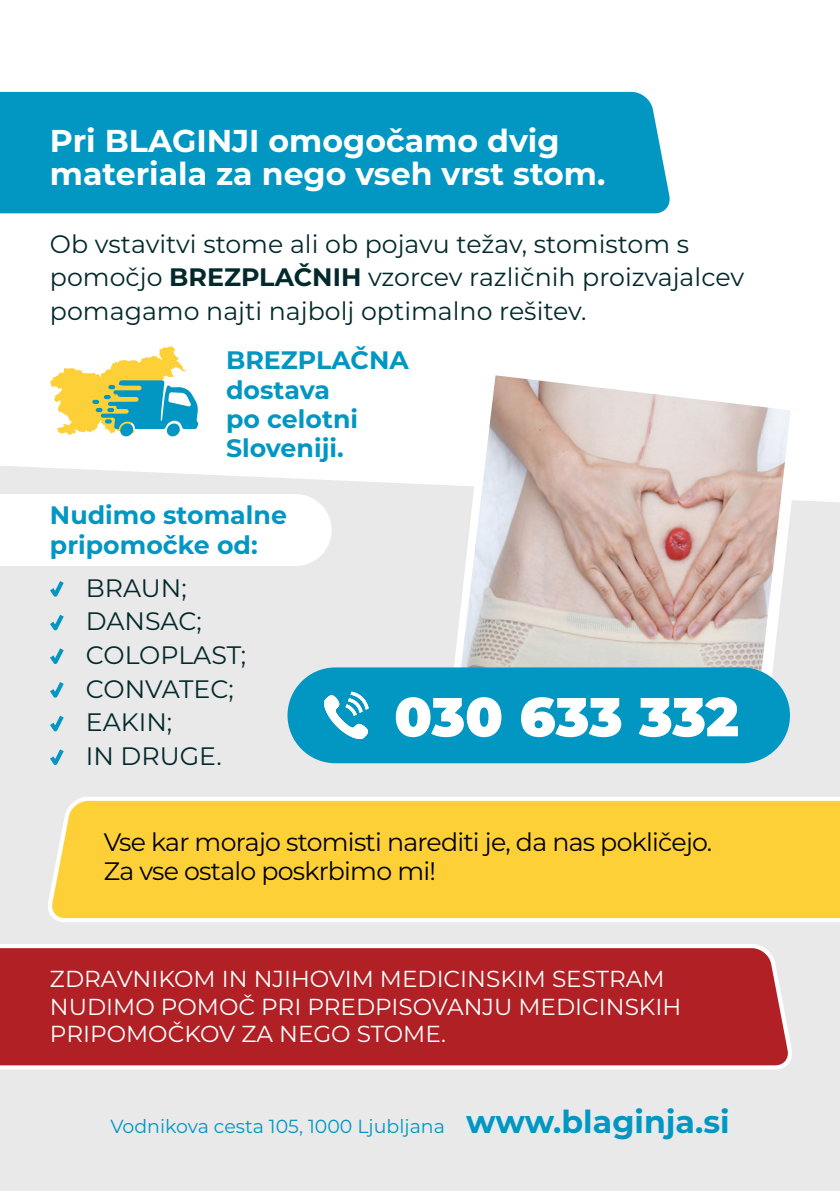
<style>
.page{position:relative;width:840px;height:1191px;background:#fff}
.page>*{position:absolute;margin:0;border:0;box-sizing:border-box;transform-origin:0 0}
.t1{font:900 54.6px "Montserrat";letter-spacing:-.005em;color:#fff}
.t2{font:700 31.6px/33.6px "Montserrat";color:#fff}
.t3{font:25.2px/33.6px "Montserrat";color:#03292c}
.t4{font:25.2px/29.4px "Montserrat";letter-spacing:-.03em;color:#000}
.t5{font:700 25.2px/29.4px "Montserrat";color:#0197c2}
.t6{font:23.2px/27.4px "Montserrat";color:#fff}
.t7{font:19px "Montserrat";color:#0197c2}
.s1{font-weight:700}
.s2{font-weight:700;font-size:31.6px}
</style>
<div class="page">
<div style="left:0;top:466px;width:839px;height:725px;background:#e9e9ea"></div>
<svg style="left:0;top:494px;width:331px;height:72px"></svg>
<div style="left:0;top:92px;width:670px;height:121px;background:#0197c2"></div>
<svg style="left:50px;top:346px;width:148px;height:90px"></svg>
<svg style="left:46px;top:576px;width:21px;height:27px"></svg>
<svg style="left:46px;top:610px;width:21px;height:26px"></svg>
<svg style="left:46px;top:644px;width:21px;height:26px"></svg>
<svg style="left:46px;top:677px;width:21px;height:27px"></svg>
<svg style="left:46px;top:711px;width:21px;height:26px"></svg>
<svg style="left:46px;top:745px;width:21px;height:26px"></svg>
<svg style="left:452px;top:410px;width:350px;height:305px;fill:#e9e9ea"></svg>
<img style="left:460px;top:375px;width:330px;height:329px">
<svg style="left:48px;top:794px;width:791px;height:130px;background:#fcd44d"></svg>
<svg style="left:0;top:941px;width:791px;height:130px;background:#b8383c"></svg>
<div style="left:287px;top:667px;width:502px;height:96px;background:#0297c3;border-radius:48px"></div>
<svg style="left:324px;top:691px;width:45px;height:49px"></svg>
<hr style="left:0;top:15px;width:1px;height:31px;background:#000">
<hr style="left:839px;top:15px;width:1px;height:31px;background:#000">
<p class="t2" style="left:50px;top:122px;width:556px">Pri BLAGINJI omogočamo dvig materiala za nego vseh vrst stom.</p>
<p class="t3" style="left:50px;top:226px;width:695px">Ob vstavitvi stome ali ob pojavu težav, stomistom s pomočjo <span class="s1">BREZPLAČNIH</span> vzorcev različnih proizvajalcev pomagamo najti najbolj optimalno rešitev.</p>
<p class="t5" style="left:226px;top:344px;width:184px">BREZPLAČNA dostava<br>po celotni<br>Sloveniji.</p>
<p class="t5" style="left:50px;top:499px;width:238px">Nudimo stomalne pripomočke od:</p>
<p class="t3" style="left:86px;top:570px;width:162px">BRAUN;<br>DANSAC;<br>COLOPLAST;<br>CONVATEC;<br>EAKIN;<br>IN DRUGE.</p>
<h1 class="t1" style="left:394px;top:676px;width:346px">030 633 332</h1>
<p class="t4" style="left:104px;top:826px;width:609px">Vse kar morajo stomisti narediti je, da nas pokličejo.<br>Za vse ostalo poskrbimo mi!</p>
<p class="t6" style="left:50px;top:964px;width:632px">ZDRAVNIKOM IN NJIHOVIM MEDICINSKIM SESTRAM<br>NUDIMO POMOČ PRI PREDPISOVANJU MEDICINSKIH<br>PRIPOMOČKOV ZA NEGO STOME.</p>
<p class="t7" style="left:110px;top:1113px;width:620px">Vodnikova cesta 105, 1000 Ljubljana <span class="s2">www.blaginja.si</span></p>
</div>
